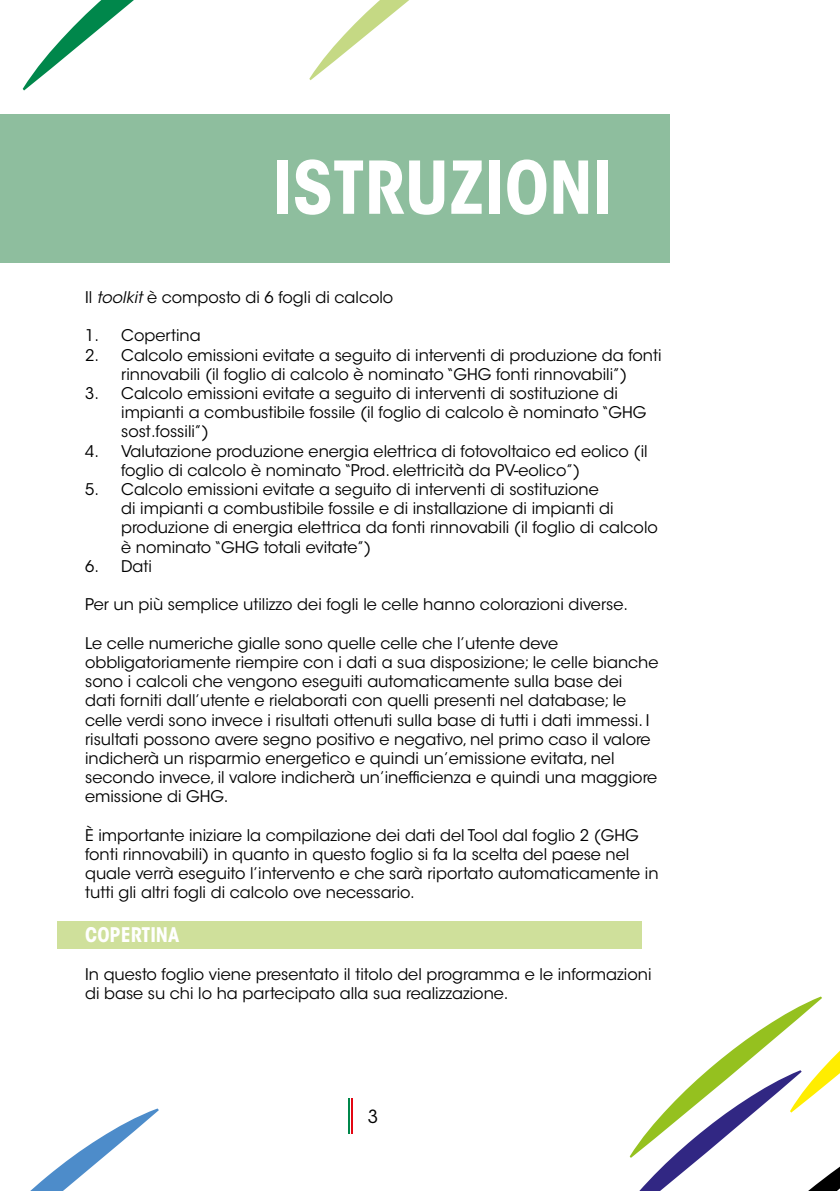
<style>
.page{position:relative;width:840px;height:1191px;background:#fff}
.page>*{position:absolute;margin:0;border:0;box-sizing:border-box;transform-origin:0 0}
.t1{font:700 condensed 72px "ITC Avant Garde Std";color:#fff}
.t2{font:700 condensed 20px "ITC Avant Garde Std";color:#fff}
.t3{font:18px "ITC Avant Garde Std";color:#000}
.t4{font:16px/19.2px "ITC Avant Garde Std";color:#000}
.s1{font-style:italic}
</style>
<div class="page">
<svg style="left:23px;top:0;width:111px;height:90px"></svg>
<svg style="left:30px;top:1108px;width:129px;height:83px"></svg>
<svg style="left:629px;top:996px;width:210px;height:195px"></svg>
<svg style="left:309px;top:0;width:100px;height:80px"></svg>
<svg style="left:349px;top:1098px;width:1px;height:36px"></svg>
<hr style="left:348px;top:1098px;width:1px;height:36px;background:#00874b">
<hr style="left:351px;top:1098px;width:1px;height:36px;background:#e30613">
<div style="left:57px;top:921px;width:584px;height:27px;background:#cfe09b"></div>
<div style="left:0;top:114px;width:669px;height:149px;background:#8ebe9e"></div>
<h1 class="t1" style="left:272px;top:142px;width:342px">ISTRUZIONI</h1>
<p class="t4" style="left:85px;top:288px;width:309px">Il <span class="s1">toolkit</span> è composto di 6 fogli di calcolo</p>
<p class="t4" style="left:85px;top:326px;width:117px">1. Copertina</p>
<p class="t4" style="left:85px;top:345px;width:577px;text-align:center">2. Calcolo emissioni evitate a seguito di interventi di produzione da fonti rinnovabili (il foglio di calcolo è nominato “GHG fonti rinnovabili”)</p>
<p class="t4" style="left:121px;top:384px;width:526px;text-indent:-36px">3. Calcolo emissioni evitate a seguito di interventi di sostituzione di impianti a combustibile fossile (il foglio di calcolo è nominato “GHG sost.fossili”)</p>
<p class="t4" style="left:121px;top:441px;width:527px;text-indent:-36px">4. Valutazione produzione energia elettrica di fotovoltaico ed eolico (il foglio di calcolo è nominato “Prod. elettricità da PV-eolico”)</p>
<p class="t4" style="left:121px;top:480px;width:538px;text-indent:-36px">5. Calcolo emissioni evitate a seguito di interventi di sostituzione<br>di impianti a combustibile fossile e di installazione di impianti di produzione di energia elettrica da fonti rinnovabili (il foglio di calcolo è nominato “GHG totali evitate”)</p>
<p class="t4" style="left:85px;top:556px;width:68px">6. Dati</p>
<p class="t4" style="left:85px;top:595px;width:544px">Per un più semplice utilizzo dei fogli le celle hanno colorazioni diverse.</p>
<p class="t4" style="left:85px;top:633px;width:574px">Le celle numeriche gialle sono quelle celle che l’utente deve obbligatoriamente riempire con i dati a sua disposizione; le celle bianche sono i calcoli che vengono eseguiti automaticamente sulla base dei<br>dati forniti dall’utente e rielaborati con quelli presenti nel database; le celle verdi sono invece i risultati ottenuti sulla base di tutti i dati immessi. I risultati possono avere segno positivo e negativo, nel primo caso il valore indicherà un risparmio energetico e quindi un’emissione evitata, nel secondo invece, il valore indicherà un’inefficienza e quindi una maggiore emissione di GHG.</p>
<p class="t4" style="left:85px;top:825px;width:574px">È importante iniziare la compilazione dei dati del Tool dal foglio 2 (GHG fonti rinnovabili) in quanto in questo foglio si fa la scelta del paese nel quale verrà eseguito l’intervento e che sarà riportato automaticamente in tutti gli altri fogli di calcolo ove necessario.</p>
<p class="t2" style="left:85px;top:921px;width:96px">COPERTINA</p>
<p class="t4" style="left:85px;top:964px;width:567px">In questo foglio viene presentato il titolo del programma e le informazioni di base su chi lo ha partecipato alla sua realizzazione.</p>
<p class="t3" style="left:368px;top:1106px;width:12px">3</p>
</div>
